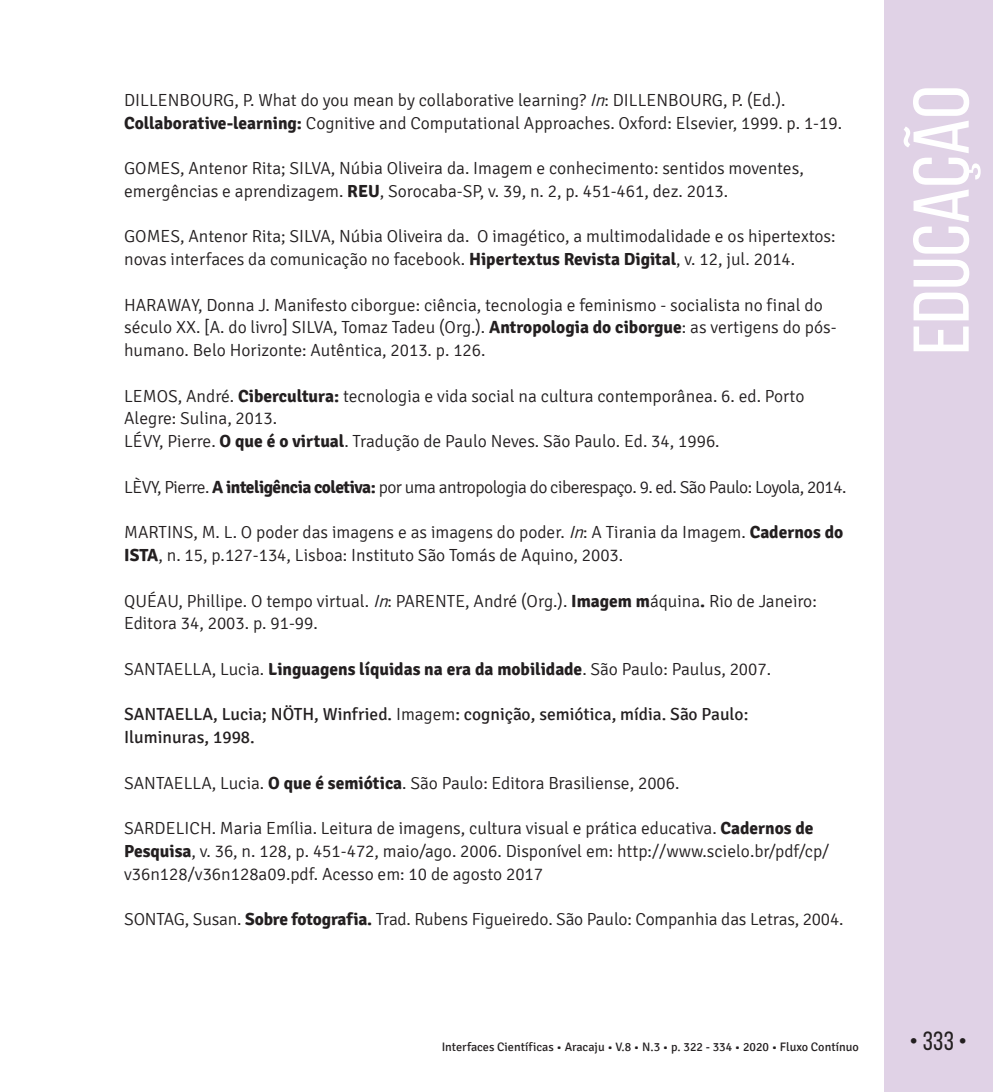
<style>
.page{position:relative;width:993px;height:1092px;background:#fff}
.page>*{position:absolute;margin:0;border:0;box-sizing:border-box;transform-origin:0 0}
.t1{font:78.75px "Bebas Neue";color:#fff;scale:1.09 1}
.t2{font:26.25px "Bebas Neue";color:#231f20}
.TEXTO{font:300 17.5px/22.8px "Signika";color:#231f20}
.TEXTO-2{font:300 17.5px "Signika";letter-spacing:-.03em;color:#231f20}
.TEXTO-3{font:17.5px/22.8px "Signika";color:#231f20}
.t3{font:12.25px "Signika";color:#231f20}
.s1{font-style:italic}
.s2{font-weight:700}
.s3{font-weight:300}
</style>
<div class="page">
<div style="left:883px;top:0;width:109px;height:1091px;background:#e0d2e6"></div>
<p class="TEXTO" style="left:124px;top:89px;width:719px">DILLENBOURG, P. What do you mean by collaborative learning? <span class="s1">In</span>: DILLENBOURG, P. (Ed.).<br><span class="s2">Collaborative-learning:</span> Cognitive and Computational Approaches. Oxford: Elsevier, 1999. p. 1-19.</p>
<p class="TEXTO" style="left:124px;top:157px;width:681px">GOMES, Antenor Rita; SILVA, Núbia Oliveira da. Imagem e conhecimento: sentidos moventes, emergências e aprendizagem. <span class="s2">REU</span>, Sorocaba-SP, v. 39, n. 2, p. 451-461, dez. 2013.</p>
<p class="TEXTO" style="left:124px;top:225px;width:712px">GOMES, Antenor Rita; SILVA, Núbia Oliveira da. O imagético, a multimodalidade e os hipertextos: novas interfaces da comunicação no facebook. <span class="s2">Hipertextus Revista Digital</span>, v. 12, jul. 2014.</p>
<p class="TEXTO" style="left:124px;top:294px;width:713px">HARAWAY, Donna J. Manifesto ciborgue: ciência, tecnologia e feminismo - socialista no final do século XX. [A. do livro] SILVA, Tomaz Tadeu (Org.). <span class="s2">Antropologia do ciborgue</span>: as vertigens do pós&shy;humano. Belo Horizonte: Autêntica, 2013. p. 126.</p>
<p class="TEXTO" style="left:124px;top:385px;width:681px">LEMOS, André. <span class="s2">Cibercultura:</span> tecnologia e vida social na cultura contemporânea. 6. ed. Porto<br>Alegre: Sulina, 2013.</p>
<p class="TEXTO" style="left:124px;top:430px;width:597px">LÉVY, Pierre. <span class="s2">O que é o virtual</span>. Tradução de Paulo Neves. São Paulo. Ed. 34, 1996.</p>
<p class="TEXTO-2" style="left:124px;top:477px;width:723px">LÈVY, Pierre. <span class="s2">A inteligência coletiva:</span> por uma antropologia do ciberespaço. 9. ed. São Paulo: Loyola, 2014.</p>
<p class="TEXTO" style="left:124px;top:521px;width:720px">MARTINS, M. L. O poder das imagens e as imagens do poder. <span class="s1">In</span>: A Tirania da Imagem. <span class="s2">Cadernos do<br>ISTA</span>, n. 15, p.127-134, Lisboa: Instituto São Tomás de Aquino, 2003.</p>
<p class="TEXTO" style="left:124px;top:589px;width:694px">QUÉAU, Phillipe. O tempo virtual. <span class="s1">In</span>: PARENTE, André (Org.). <span class="s2">Imagem m</span>áquina<span class="s2">.</span> Rio de Janeiro:<br>Editora 34, 2003. p. 91-99.</p>
<p class="TEXTO" style="left:124px;top:658px;width:648px">SANTAELLA, Lucia. <span class="s2">Linguagens líquidas na era da mobilidade</span>. São Paulo: Paulus, 2007.</p>
<p class="TEXTO-3" style="left:124px;top:703px;width:625px">SANTAELLA, Lucia; NÖTH, Winfried. <span class="s3">Imagem</span>: cognição, semiótica, mídia. São Paulo:<br>Iluminuras, 1998.</p>
<p class="TEXTO" style="left:124px;top:771px;width:556px">SANTAELLA, Lucia. <span class="s2">O que é semiótica</span>. São Paulo: Editora Brasiliense, 2006.</p>
<p class="TEXTO" style="left:124px;top:817px;width:706px">SARDELICH. Maria Emília. Leitura de imagens, cultura visual e prática educativa. <span class="s2">Cadernos de<br>Pesquisa</span>, v. 36, n. 128, p. 451-472, maio/ago. 2006. Disponível em: http://www.scielo.br/pdf/cp/ v36n128/v36n128a09.pdf. Acesso em: 10 de agosto 2017</p>
<p class="TEXTO" style="left:124px;top:908px;width:720px">SONTAG, Susan. <span class="s2">Sobre fotografia.</span> Trad. Rubens Figueiredo. São Paulo: Companhia das Letras, 2004.</p>
<h1 class="t1" style="left:898px;top:355px;width:248px;rotate:-90deg">EDUCAÇÃO</h1>
<p class="t3" style="left:441px;top:1040px;width:418px">Interfaces Científicas • Aracaju • V.8 • N.3 • p. 322 - 334 • 2020 • Fluxo Contínuo</p>
<h2 class="t2" style="left:909px;top:1026px;width:59px">• 333 •</h2>
</div>
